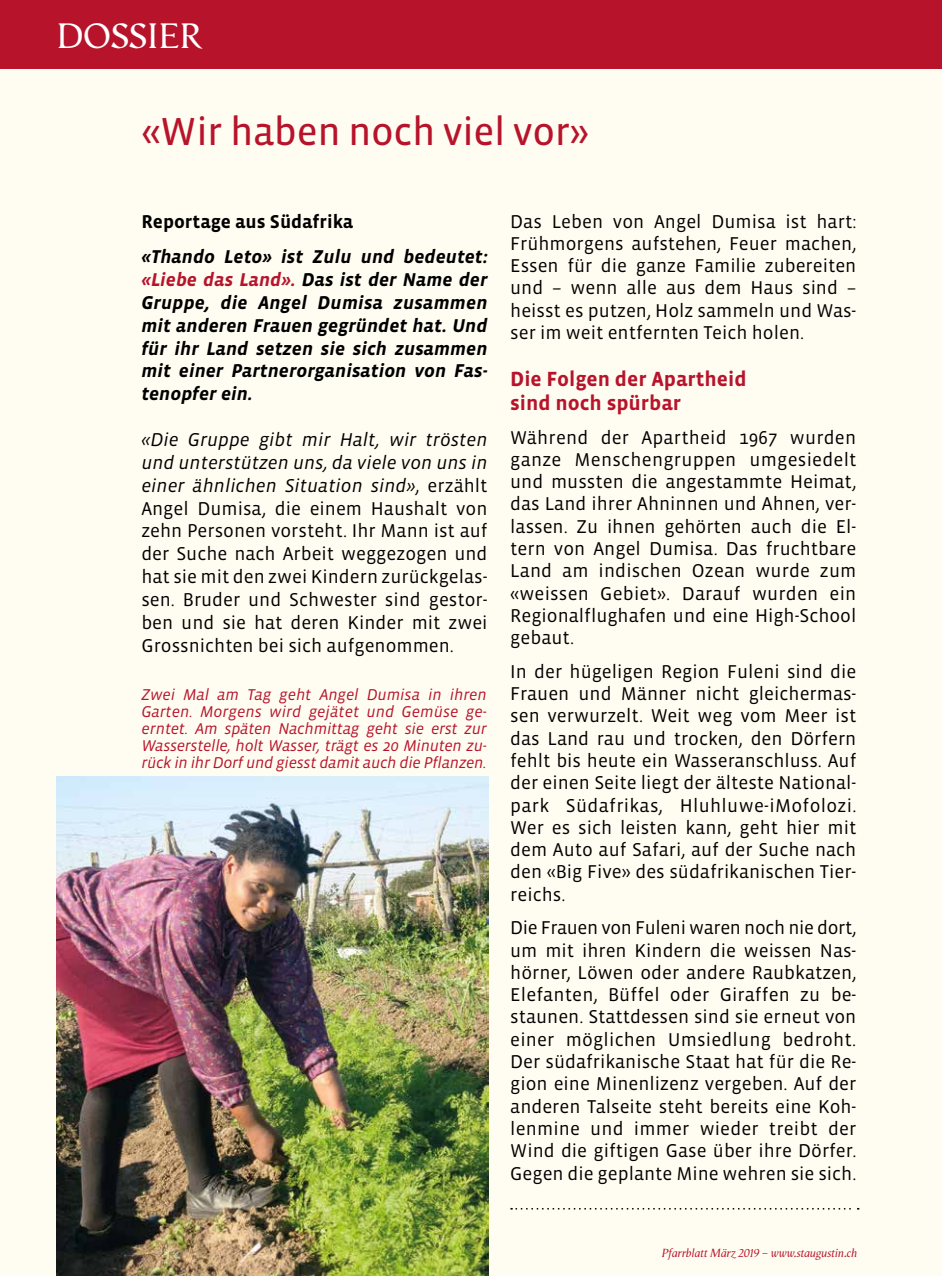
<style>
.page{position:relative;width:942px;height:1276px;background:#fff}
.page>*{position:absolute;margin:0;border:0;box-sizing:border-box;transform-origin:0 0}
.t1{font:40px "Vista Sans Reg";letter-spacing:-.01em;color:#b7142c}
.t2{font:36px "Vega";color:#fff}
.t3{font:700 21px/24.2px "Vista Sans";color:#b7142c}
.t4{font:19px/22.2px "Vista Sans";color:#000;text-align:justify}
.t5{font:italic 700 19px/22.8px "Vista Sans";color:#000;text-align:justify}
.t6{font:700 19px "Vista Sans";color:#000}
.t7{font:italic 16px/17px "Vista Sans";letter-spacing:-.02em;color:#b7142c;text-align:justify}
.t8{font:italic 12px "Vega";color:#b7142c}
.s1{color:#b7142c}
.s2{font-style:italic}
</style>
<div class="page">
<div style="left:0;top:0;width:941px;height:1276px;background:#fffdf1"></div>
<svg style="left:488px;top:1208px;width:370px;height:1px"></svg>
<div style="left:0;top:0;width:941px;height:68px;background:#b7142c"></div>
<img style="left:57px;top:777px;width:431px;height:499px">
<h2 class="t2" style="left:57px;top:15px;width:147px">DOSSIER</h2>
<h1 class="t1" style="left:141px;top:111px;width:449px">«Wir haben noch viel vor»</h1>
<p class="t6" style="left:141px;top:211px;width:213px">Reportage aus Südafrika</p>
<p class="t5" style="left:141px;top:246px;width:347px">«Thando Leto» ist Zulu und bedeutet: <span class="s1">«Liebe das Land».</span> Das ist der Name der Gruppe, die Angel Dumisa zusammen mit anderen Frauen gegründet hat. Und für ihr Land setzen sie sich zusammen mit einer Partnerorganisation von Fas&shy;tenopfer ein.</p>
<p class="t4" style="left:141px;top:429px;width:347px;line-height:22.8px"><span class="s2">«Die Gruppe gibt mir Halt, wir trösten und unterstützen uns, da viele von uns in einer ähnlichen Situation sind»</span>, erzählt Angel Dumisa, die einem Haushalt von zehn Personen vorsteht. Ihr Mann ist auf der Suche nach Arbeit weggezogen und hat sie mit den zwei Kindern zurückgelas&shy;sen. Bruder und Schwester sind gestor&shy;ben und sie hat deren Kinder mit zwei Grossnichten bei sich aufgenommen.</p>
<p class="t7" style="left:141px;top:687px;width:347px">Zwei Mal am Tag geht Angel Dumisa in ihren Garten. Morgens wird gejätet und Gemüse ge&shy;erntet. Am späten Nachmittag geht sie erst zur Wasserstelle, holt Wasser, trägt es 20 Minuten zu&shy;rück in ihr Dorf und giesst damit auch die Pflanzen.</p>
<p class="t4" style="left:510px;top:210px;width:347px">Das Leben von Angel Dumisa ist hart:<br>Frühmorgens aufstehen, Feuer machen, Essen für die ganze Familie zubereiten und – wenn alle aus dem Haus sind – heisst es putzen, Holz sammeln und Was&shy;ser im weit entfernten Teich holen.</p>
<p class="t3" style="left:510px;top:367px;width:238px">Die Folgen der Apartheid sind noch spürbar</p>
<p class="t4" style="left:510px;top:426px;width:348px">Während der Apartheid 1967 wurden ganze Menschengruppen umgesiedelt und mussten die angestammte Heimat, das Land ihrer Ahninnen und Ahnen, ver&shy;lassen. Zu ihnen gehörten auch die El&shy;tern von Angel Dumisa. Das fruchtbare Land am indischen Ozean wurde zum «weissen Gebiet». Darauf wurden ein Regionalflughafen und eine High-School gebaut.</p>
<p class="t4" style="left:510px;top:660px;width:348px">In der hügeligen Region Fuleni sind die Frauen und Männer nicht gleichermas&shy;sen verwurzelt. Weit weg vom Meer ist das Land rau und trocken, den Dörfern fehlt bis heute ein Wasseranschluss. Auf der einen Seite liegt der älteste National&shy;park Südafrikas, Hluhluwe-iMofolozi.<br>Wer es sich leisten kann, geht hier mit dem Auto auf Safari, auf der Suche nach den «Big Five» des südafrikanischen Tier&shy;reichs.</p>
<p class="t4" style="left:510px;top:917px;width:347px">Die Frauen von Fuleni waren noch nie dort, um mit ihren Kindern die weissen Nas&shy;hörner, Löwen oder andere Raubkatzen, Elefanten, Büffel oder Giraffen zu be&shy;staunen. Stattdessen sind sie erneut von einer möglichen Umsiedlung bedroht.<br>Der südafrikanische Staat hat für die Re&shy;gion eine Minenlizenz vergeben. Auf der anderen Talseite steht bereits eine Koh&shy;lenmine und immer wieder treibt der Wind die giftigen Gase über ihre Dörfer.<br>Gegen die geplante Mine wehren sie sich.</p>
<p class="t8" style="left:661px;top:1245px;width:196px">Pfarrblatt März 2019 – www.staugustin.ch</p>
<p class="t8" style="left:753px;top:1245px;width:7px">6</p>
</div>
